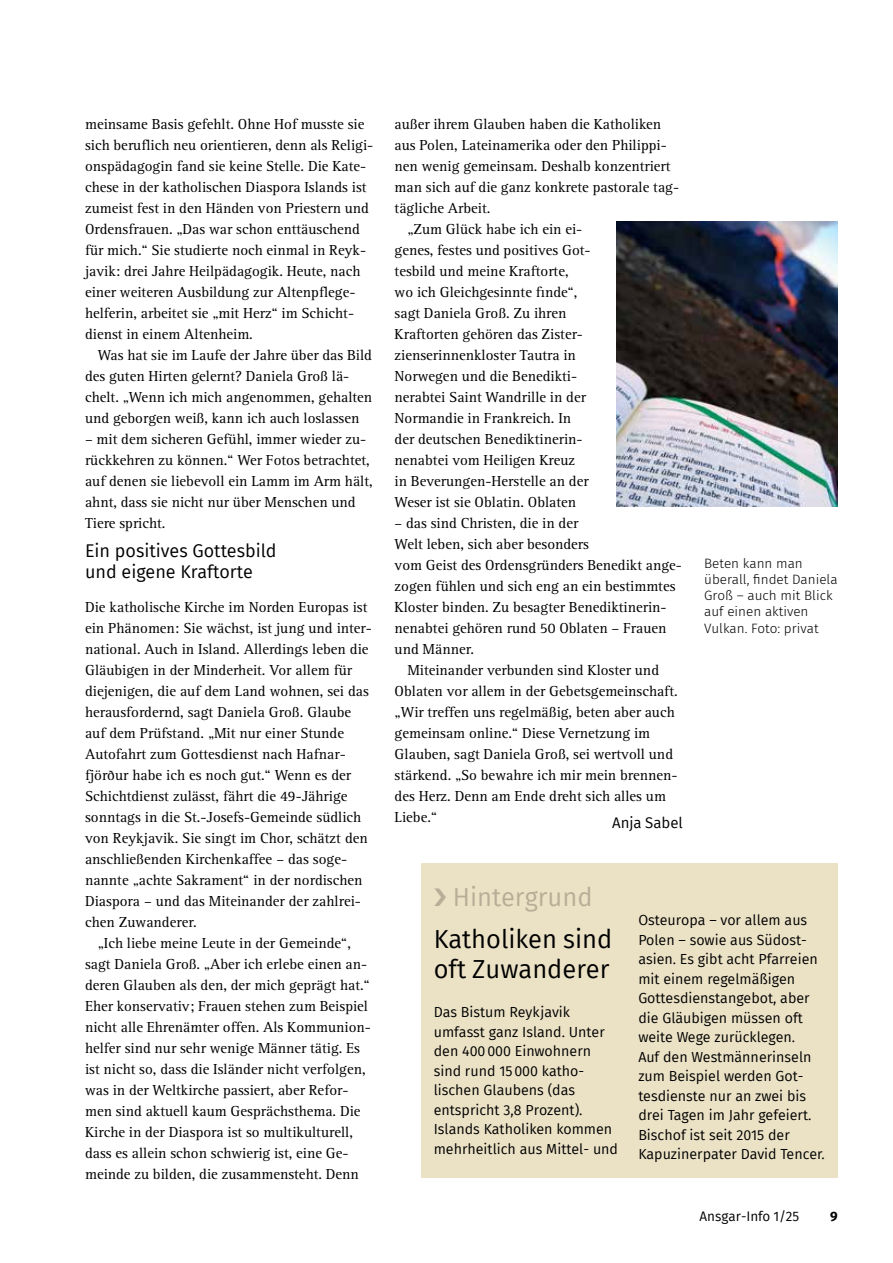
<style>
.page{position:relative;width:893px;height:1263px;background:#fff}
.page>*{position:absolute;margin:0;border:0;box-sizing:border-box;transform-origin:0 0}
.t1{font:25.5px/30.6px "Fira Sans";color:#000}
.t2{font:25.5px "Fira Sans";color:#b7ae97}
.t3{font:18px/21.6px "Fira Sans";color:#000}
.t4{font:15px/21px "Rotis Serif Std";color:#000}
.t5{font:15px "Fira Sans";color:#000}
.t6{font:14.25px/19.5px "Fira Sans";color:#000}
.t7{font:300 13.5px/16.2px "Fira Sans";color:#000}
.t8{font:13.5px "Fira Sans";color:#000}
.t9{font:700 13.5px "Fira Sans";color:#000}
</style>
<div class="page">
<div style="left:421px;top:864px;width:417px;height:314px;background:#ebe2c6"></div>
<img style="left:616px;top:221px;width:222px;height:286px">
<p class="t4" style="left:85px;top:114px;width:290px">meinsame Basis gefehlt. Ohne Hof musste sie sich beruflich neu orientieren, denn als Religi&shy;onspädagogin fand sie keine Stelle. Die Kate&shy;chese in der katholischen Diaspora Islands ist zumeist fest in den Händen von Priestern und Ordensfrauen. „Das war schon enttäuschend für mich.“ Sie studierte noch einmal in Reyk&shy;javik: drei Jahre Heilpädagogik. Heute, nach einer weiteren Ausbildung zur Altenpflege&shy;helferin, arbeitet sie „mit Herz“ im Schicht&shy;dienst in einem Altenheim.</p>
<p class="t4" style="left:85px;top:345px;width:289px;text-indent:13px">Was hat sie im Laufe der Jahre über das Bild des guten Hirten gelernt? Daniela Groß lä&shy;chelt. „Wenn ich mich angenommen, gehalten und geborgen weiß, kann ich auch loslassen</p>
<p class="t4" style="left:85px;top:429px;width:289px">– mit dem sicheren Gefühl, immer wieder zu&shy;rückkehren zu können.“ Wer Fotos betrachtet, auf denen sie liebevoll ein Lamm im Arm hält, ahnt, dass sie nicht nur über Menschen und Tiere spricht.</p>
<p class="t3" style="left:85px;top:539px;width:193px">Ein positives Gottesbild und eigene Kraftorte</p>
<p class="t4" style="left:85px;top:597px;width:288px">Die katholische Kirche im Norden Europas ist ein Phänomen: Sie wächst, ist jung und inter&shy;national. Auch in Island. Allerdings leben die Gläubigen in der Minderheit. Vor allem für diejenigen, die auf dem Land wohnen, sei das herausfordernd, sagt Daniela Groß. Glaube auf dem Prüfstand. „Mit nur einer Stunde Autofahrt zum Gottesdienst nach Hafnar&shy;fjörður habe ich es noch gut.“ Wenn es der Schichtdienst zulässt, fährt die 49-Jährige sonntags in die St.-Josefs-Gemeinde südlich von Reykjavik. Sie singt im Chor, schätzt den anschließenden Kirchenkaffee – das soge&shy;nannte „achte Sakrament“ in der nordischen Diaspora – und das Miteinander der zahlrei&shy;chen Zuwanderer.</p>
<p class="t4" style="left:85px;top:933px;width:287px;text-indent:13px">„Ich liebe meine Leute in der Gemeinde“, sagt Daniela Groß. „Aber ich erlebe einen an&shy;deren Glauben als den, der mich geprägt hat.“ Eher konservativ; Frauen stehen zum Beispiel nicht alle Ehrenämter offen. Als Kommunion&shy;helfer sind nur sehr wenige Männer tätig. Es ist nicht so, dass die Isländer nicht verfolgen, was in der Weltkirche passiert, aber Refor&shy;men sind aktuell kaum Gesprächsthema. Die Kirche in der Diaspora ist so multikulturell, dass es allein schon schwierig ist, eine Ge&shy;meinde zu bilden, die zusammensteht. Denn</p>
<p class="t4" style="left:395px;top:114px;width:268px">außer ihrem Glauben haben die Katholiken</p>
<p class="t4" style="left:395px;top:135px;width:274px">aus Polen, Lateinamerika oder den Philippi-</p>
<p class="t4" style="left:395px;top:156px;width:277px">nen wenig gemeinsam. Deshalb konzentriert</p>
<p class="t4" style="left:395px;top:177px;width:286px">man sich auf die ganz konkrete pastorale tag-</p>
<p class="t4" style="left:395px;top:198px;width:97px">tägliche Arbeit.</p>
<p class="t4" style="left:407px;top:219px;width:176px">„Zum Glück habe ich ein ei-</p>
<p class="t4" style="left:395px;top:240px;width:198px">genes, festes und positives Got-</p>
<p class="t4" style="left:395px;top:261px;width:175px">tesbild und meine Kraftorte,</p>
<p class="t4" style="left:395px;top:282px;width:184px">wo ich Gleichgesinnte finde“,</p>
<p class="t4" style="left:395px;top:303px;width:173px">sagt Daniela Groß. Zu ihren</p>
<p class="t4" style="left:395px;top:324px;width:190px">Kraftorten gehören das Zister-</p>
<p class="t4" style="left:395px;top:345px;width:183px">zienserinnenkloster Tautra in</p>
<p class="t4" style="left:395px;top:366px;width:184px">Norwegen und die Benedikti-</p>
<p class="t4" style="left:395px;top:387px;width:193px">nerabtei Saint Wandrille in der</p>
<p class="t4" style="left:395px;top:408px;width:178px">Normandie in Frankreich. In</p>
<p class="t4" style="left:395px;top:429px;width:190px">der deutschen Benediktinerin-</p>
<p class="t4" style="left:395px;top:450px;width:182px">nenabtei vom Heiligen Kreuz</p>
<p class="t4" style="left:395px;top:471px;width:196px">in Beverungen-Herstelle an der</p>
<p class="t4" style="left:395px;top:492px;width:183px">Weser ist sie Oblatin. Oblaten</p>
<p class="t4" style="left:395px;top:513px;width:185px">– das sind Christen, die in der</p>
<p class="t4" style="left:395px;top:534px;width:196px">Welt leben, sich aber besonders</p>
<p class="t4" style="left:395px;top:555px;width:289px">vom Geist des Ordensgründers Benedikt ange-</p>
<p class="t4" style="left:395px;top:576px;width:282px">zogen fühlen und sich eng an ein bestimmtes</p>
<p class="t4" style="left:395px;top:597px;width:274px">Kloster binden. Zu besagter Benediktinerin-</p>
<p class="t4" style="left:395px;top:618px;width:273px">nenabtei gehören rund 50 Oblaten – Frauen</p>
<p class="t4" style="left:395px;top:639px;width:81px">und Männer.</p>
<p class="t4" style="left:407px;top:660px;width:253px">Miteinander verbunden sind Kloster und</p>
<p class="t4" style="left:395px;top:681px;width:285px">Oblaten vor allem in der Gebetsgemeinschaft.</p>
<p class="t4" style="left:395px;top:702px;width:282px">„Wir treffen uns regelmäßig, beten aber auch</p>
<p class="t4" style="left:395px;top:723px;width:257px">gemeinsam online.“ Diese Vernetzung im</p>
<p class="t4" style="left:395px;top:744px;width:280px">Glauben, sagt Daniela Groß, sei wertvoll und</p>
<p class="t4" style="left:395px;top:765px;width:284px">stärkend. „So bewahre ich mir mein brennen-</p>
<p class="t4" style="left:395px;top:786px;width:273px">des Herz. Denn am Ende dreht sich alles um</p>
<p class="t4" style="left:395px;top:807px;width:44px">Liebe.“</p>
<p class="t5" style="left:612px;top:811px;width:72px">Anja Sabel</p>
<p class="t7" style="left:704px;top:555px;width:135px">Beten kann man überall, findet Daniela<br>Groß – auch mit Blick auf einen aktiven<br>Vulkan. Foto: privat</p>
<h1 class="t2" style="left:453px;top:878px;width:141px">Hintergrund</h1>
<h1 class="t1" style="left:434px;top:923px;width:180px">Katholiken sind oft Zuwanderer</h1>
<p class="t6" style="left:434px;top:1002px;width:186px">Das Bistum Reykjavik umfasst ganz Island. Unter den 400000 Einwohnern sind rund 15000 katho&shy;lischen Glaubens (das entspricht 3,8 Prozent).<br>Islands Katholiken kommen mehrheitlich aus Mittel- und</p>
<p class="t6" style="left:638px;top:910px;width:188px">Osteuropa – vor allem aus<br>Polen – sowie aus Südost&shy;asien. Es gibt acht Pfarreien mit einem regelmäßigen<br>Gottesdienstangebot, aber die Gläubigen müssen oft weite Wege zurücklegen.<br>Auf den Westmännerinseln zum Beispiel werden Got&shy;tesdienste nur an zwei bis drei Tagen im Jahr gefeiert.<br>Bischof ist seit 2015 der<br>Kapuzinerpater David Tencer.</p>
<p class="t8" style="left:699px;top:1206px;width:101px">Ansgar-Info 1/25</p>
<p class="t9" style="left:830px;top:1205px;width:9px">9</p>
</div>
